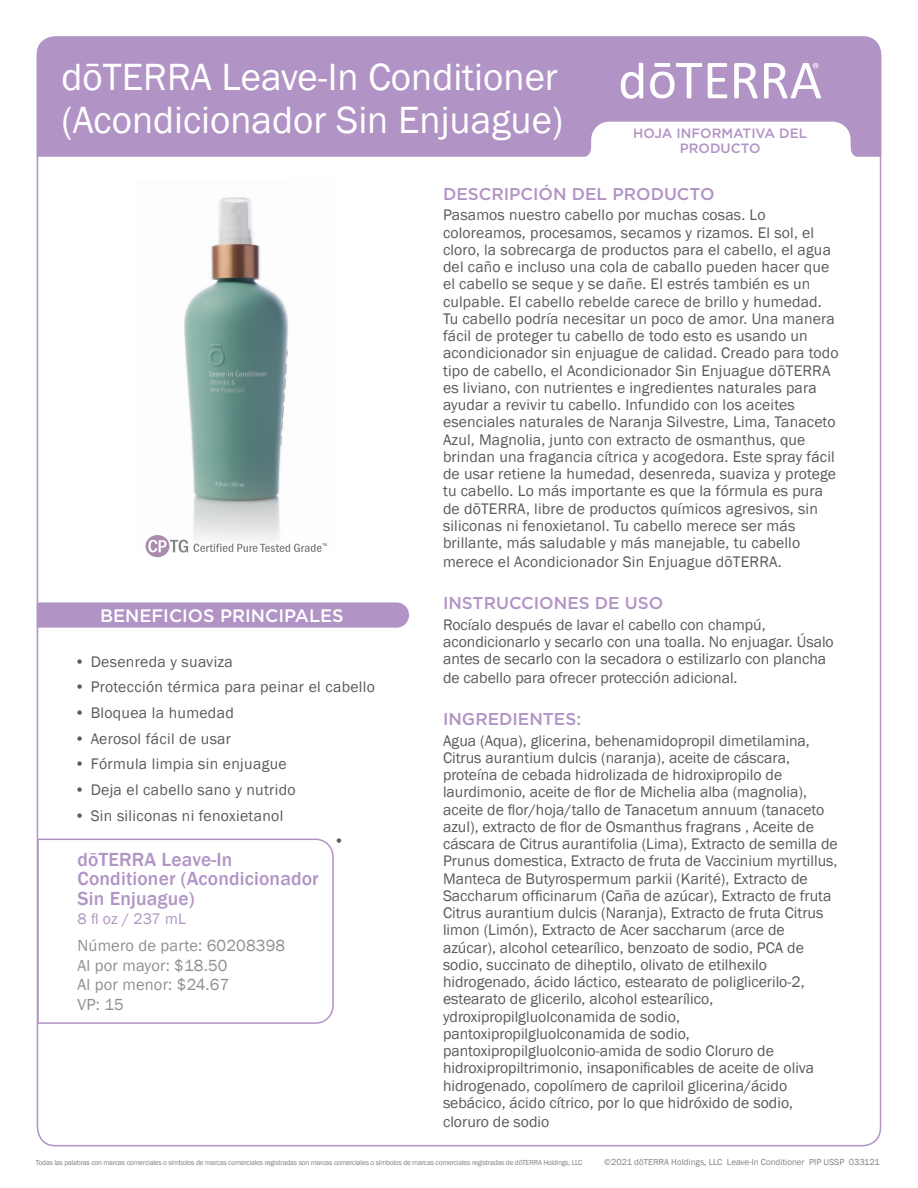
<style>
.page{position:relative;width:918px;height:1188px;background:#fff}
.page>*{position:absolute;margin:0;border:0;box-sizing:border-box;transform-origin:0 0}
.Main_H1{font:39px "Franklin Gothic";color:#fff}
.Tag_H1{font:500 19.5px/19.5px "Franklin Gothic";letter-spacing:.01em;color:#b194c5}
.t1{font:500 18px "Gotham";color:#fff}
.Purple_Headers{font:500 17.1px "Gotham";color:#b194c5}
.Tag_details{font:16.5px "Franklin Gothic";letter-spacing:.01em;color:#8d8f92}
.Body{font:15.75px/17.2px "Franklin Gothic";color:#5a5a5d}
.Body-2{font:15.75px "Franklin Gothic";letter-spacing:.02em;color:#5a5a5d}
.Tag_H2{font:15.75px "Franklin Gothic";letter-spacing:.01em;color:#b194c5}
.t2{font:500 13.5px/15px "Gotham";color:#b194c5;text-align:center}
.t3{font:9px "Franklin Gothic";color:#808285}
.t4{font:7.5px "Franklin Gothic";letter-spacing:-.03em;color:#808285}
</style>
<div class="page">
<div style="left:37px;top:36px;width:844px;height:121px;background:#b194c5"></div>
<svg style="left:734px;top:63px;width:24px;height:35px"></svg>
<svg style="left:708px;top:63px;width:19px;height:35px"></svg>
<svg style="left:650px;top:63px;width:52px;height:35px"></svg>
<svg style="left:621px;top:63px;width:22px;height:36px"></svg>
<svg style="left:764px;top:63px;width:57px;height:35px"></svg>
<svg style="left:581px;top:122px;width:280px;height:35px"></svg>
<svg style="left:37px;top:602px;width:372px;height:26px;background:#b397c7"></svg>
<svg style="left:36px;top:838px;width:298px;height:187px"></svg>
<img style="left:145px;top:197px;width:144px;height:352px">
<svg style="left:146px;top:535px;width:181px;height:22px"></svg>
<p class="Main_H1" style="left:62px;top:53px;width:498px">dōTERRA Leave-In Conditioner</p>
<p class="Main_H1" style="left:62px;top:96px;width:503px">(Acondicionador Sin Enjuague)</p>
<p class="t2" style="left:633px;top:126px;width:175px">HOJA INFORMATIVA DEL<br>PRODUCTO</p>
<p class="t1" style="left:100px;top:604px;width:245px">BENEFICIOS PRINCIPALES</p>
<p class="Body-2" style="left:75px;top:652px;width:160px">• Desenreda y suaviza</p>
<p class="Body-2" style="left:75px;top:677px;width:302px">• Protección térmica para peinar el cabello</p>
<p class="Body-2" style="left:75px;top:703px;width:161px">• Bloquea la humedad</p>
<p class="Body-2" style="left:75px;top:729px;width:158px">• Aerosol fácil de usar</p>
<p class="Body-2" style="left:75px;top:754px;width:214px">• Fórmula limpia sin enjuague</p>
<p class="Body-2" style="left:75px;top:780px;width:223px">• Deja el cabello sano y nutrido</p>
<p class="Body-2" style="left:75px;top:806px;width:210px">• Sin siliconas ni fenoxietanol</p>
<p class="Body" style="left:334px;top:833px;width:12px">•</p>
<p class="Tag_H1" style="left:78px;top:850px;width:243px">dōTERRA Leave-In<br>Conditioner (Acondicionador<br>Sin Enjuague)</p>
<p class="Tag_H2" style="left:78px;top:909px;width:110px">8 fl oz / 237 mL</p>
<p class="Tag_details" style="left:78px;top:935px;width:209px">Número de parte: 60208398</p>
<p class="Tag_details" style="left:78px;top:955px;width:151px">Al por mayor: $18.50</p>
<p class="Tag_details" style="left:78px;top:975px;width:153px">Al por menor: $24.67</p>
<p class="Tag_details" style="left:78px;top:995px;width:48px">VP: 15</p>
<p class="Purple_Headers" style="left:443px;top:182px;width:273px">DESCRIPCIÓN DEL PRODUCTO</p>
<p class="Body" style="left:443px;top:207px;width:397px">Pasamos nuestro cabello por muchas cosas. Lo coloreamos, procesamos, secamos y rizamos. El sol, el cloro, la sobrecarga de productos para el cabello, el agua del caño e incluso una cola de caballo pueden hacer que el cabello se seque y se dañe. El estrés también es un culpable. El cabello rebelde carece de brillo y humedad.<br>Tu cabello podría necesitar un poco de amor. Una manera fácil de proteger tu cabello de todo esto es usando un acondicionador sin enjuague de calidad. Creado para todo tipo de cabello, el Acondicionador Sin Enjuague dōTERRA es liviano, con nutrientes e ingredientes naturales para ayudar a revivir tu cabello. Infundido con los aceites esenciales naturales de Naranja Silvestre, Lima, Tanaceto Azul, Magnolia, junto con extracto de osmanthus, que brindan una fragancia cítrica y acogedora. Este spray fácil de usar retiene la humedad, desenreda, suaviza y protege tu cabello. Lo más importante es que la fórmula es pura de dōTERRA, libre de productos químicos agresivos, sin siliconas ni fenoxietanol. Tu cabello merece ser más brillante, más saludable y más manejable, tu cabello</p>
<p class="Body" style="left:443px;top:553px;width:340px">merece el Acondicionador Sin Enjuague dōTERRA.</p>
<p class="Purple_Headers" style="left:443px;top:592px;width:222px">INSTRUCCIONES DE USO</p>
<p class="Body" style="left:443px;top:616px;width:392px">Rocíalo después de lavar el cabello con champú, acondicionarlo y secarlo con una toalla. No enjuagar. Úsalo antes de secarlo con la secadora o estilizarlo con plancha</p>
<p class="Body" style="left:443px;top:669px;width:296px">de cabello para ofrecer protección adicional.</p>
<p class="Purple_Headers" style="left:443px;top:708px;width:140px">INGREDIENTES:</p>
<p class="Body" style="left:443px;top:732px;width:396px">Agua (Aqua), glicerina, behenamidopropil dimetilamina, Citrus aurantium dulcis (naranja), aceite de cáscara, proteína de cebada hidrolizada de hidroxipropilo de laurdimonio, aceite de flor de Michelia alba (magnolia), aceite de flor/hoja/tallo de Tanacetum annuum (tanaceto azul), extracto de flor de Osmanthus fragrans , Aceite de cáscara de Citrus aurantifolia (Lima), Extracto de semilla de Prunus domestica, Extracto de fruta de Vaccinium myrtillus, Manteca de Butyrospermum parkii (Karité), Extracto de Saccharum officinarum (Caña de azúcar), Extracto de fruta Citrus aurantium dulcis (Naranja), Extracto de fruta Citrus limon (Limón), Extracto de Acer saccharum (arce de azúcar), alcohol cetearílico, benzoato de sodio, PCA de sodio, succinato de diheptilo, olivato de etilhexilo hidrogenado, ácido láctico, estearato de poliglicerilo-2, estearato de glicerilo, alcohol estearílico, ydroxipropilgluolconamida de sodio, pantoxipropilgluolconamida de sodio, pantoxipropilgluolconio-amida de sodio Cloruro de hidroxipropiltrimonio, insaponificables de aceite de oliva hidrogenado, copolímero de capriloil glicerina/ácido sebácico, ácido cítrico, por lo que hidróxido de sodio,</p>
<p class="Body" style="left:443px;top:1113px;width:108px">cloruro de sodio</p>
<p class="t4" style="left:36px;top:1158px;width:548px">Todas las palabras con marcas comerciales o símbolos de marcas comerciales registradas son marcas comerciales o símbolos de marcas comerciales registradas de dōTERRA Holdings, LLC</p>
<p class="t3" style="left:604px;top:1156px;width:277px">©2021 dōTERRA Holdings, LLC Leave-In Conditioner PIP USSP 033121</p>
</div>
